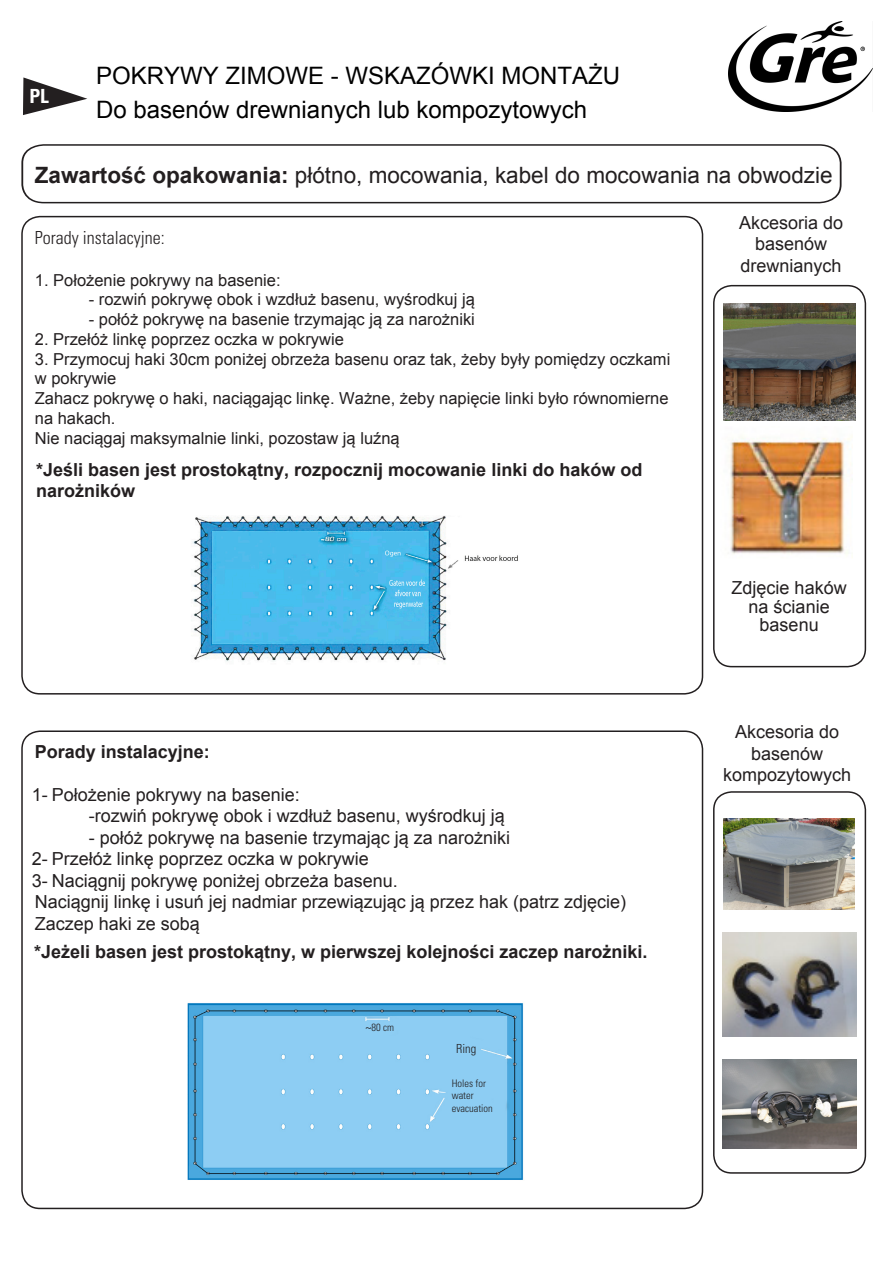
<style>
.page{position:relative;width:893px;height:1263px;background:#fff}
.page>*{position:absolute;margin:0;border:0;box-sizing:border-box;transform-origin:0 0}
.t1{font:24px/34.2px "Arial";color:#000}
.t2{font:22.5px "Arial";color:#231f20}
.t3{font:700 condensed 19.5px "Univers";color:#fff}
.t4{font:18px/21.5px "Arial";color:#231f20;text-align:center}
.t5{font:700 18px/20.2px "Arial";color:#231f20}
.t6{font:300 condensed 18px "Univers";color:#231f20}
.t7{font:16.5px/19.8px "Arial";color:#231f20}
.t8{font:300 condensed 12.45px "Univers";color:#231f20}
.t9{font:300 condensed 10.5px/12.5px "Univers";color:#231f20}
.t10{font:300 condensed 10.5px "Univers LT Std";color:#231f20}
.s1{font-weight:700}
.s2{font-family:"Myriad Pro";font-weight:400;font-stretch:normal}
</style>
<div class="page">
<svg style="left:23px;top:77px;width:64px;height:38px"></svg>
<div style="left:713px;top:285px;width:153px;height:382px;border:2px solid #231f20;border-radius:18px"></div>
<div style="left:713px;top:791px;width:153px;height:383px;border:2px solid #231f20;border-radius:18px"></div>
<svg style="left:21px;top:144px;width:821px;height:60px"></svg>
<div style="left:21px;top:216px;width:682px;height:478px;border:2px solid #231f20;border-radius:18px"></div>
<div style="left:21px;top:730px;width:682px;height:479px;border:2px solid #231f20;border-radius:18px"></div>
<img style="left:729px;top:437px;width:123px;height:117px">
<img style="left:724px;top:819px;width:131px;height:90px">
<img style="left:723px;top:933px;width:133px;height:103px">
<img style="left:723px;top:1059px;width:133px;height:89px">
<img style="left:187px;top:1003px;width:337px;height:177px">
<img style="left:191px;top:516px;width:327px;height:146px">
<img style="left:723px;top:303px;width:132px;height:118px">
<img style="left:728px;top:22px;width:144px;height:90px">
<p class="t3" style="left:29px;top:85px;width:21px">PL</p>
<h1 class="t1" style="left:96px;top:59px;width:526px">POKRYWY ZIMOWE - WSKAZÓWKI MONTAŻU<br>Do basenów drewnianych lub kompozytowych</h1>
<p class="t2" style="left:35px;top:161px;width:799px"><span class="s1">Zawartość opakowania:</span> płótno, mocowania, kabel do mocowania na obwodzie</p>
<p class="t6" style="left:35px;top:227px;width:131px">Porady instalacyjne:</p>
<p class="t7" style="left:35px;top:270px;width:247px">1. Położenie pokrywy na basenie:</p>
<p class="t7" style="left:89px;top:290px;width:388px">- rozwiń pokrywę obok i wzdłuż basenu, wyśrodkuj ją</p>
<p class="t7" style="left:89px;top:310px;width:388px">- połóż pokrywę na basenie trzymając ją za narożniki</p>
<p class="t7" style="left:35px;top:329px;width:311px">2. Przełóż linkę poprzez oczka w pokrywie</p>
<p class="t7" style="left:35px;top:349px;width:637px">3. Przymocuj haki 30cm poniżej obrzeża basenu oraz tak, żeby były pomiędzy oczkami w pokrywie<br>Zahacz pokrywę o haki, naciągając linkę. Ważne, żeby napięcie linki było równomierne na hakach.<br>Nie naciągaj maksymalnie linki, pozostaw ją luźną</p>
<p class="t5" style="left:36px;top:461px;width:608px">*Jeśli basen jest prostokątny, rozpocznij mocowanie linki do haków od narożników</p>
<p class="t5" style="left:35px;top:742px;width:177px">Porady instalacyjne:</p>
<p class="t4" style="left:89px;top:784px;width:418px;text-align:left;text-indent:-57px">1- Położenie pokrywy na basenie:<br>-rozwiń pokrywę obok i wzdłuż basenu, wyśrodkuj ją</p>
<p class="t4" style="left:32px;top:827px;width:596px;text-align:left;text-indent:57px">- połóż pokrywę na basenie trzymając ją za narożniki<br>2- Przełóż linkę poprzez oczka w pokrywie<br>3- Naciągnij pokrywę poniżej obrzeża basenu.<br>Naciągnij linkę i usuń jej nadmiar przewiązując ją przez hak (patrz zdjęcie)<br>Zaczep haki ze sobą</p>
<p class="t5" style="left:34px;top:942px;width:615px">*Jeżeli basen jest prostokątny, w pierwszej kolejności zaczep narożniki.</p>
<p class="t10" style="left:365px;top:1021px;width:30px"><span class="s2">~</span>80 cm</p>
<p class="t8" style="left:456px;top:1041px;width:22px">Ring</p>
<p class="t9" style="left:452px;top:1077px;width:43px">Holes for water evacuation</p>
<p class="t4" style="left:739px;top:212px;width:106px">Akcesoria do basenów drewnianych</p>
<p class="t4" style="left:732px;top:578px;width:117px;line-height:18.9px">Zdjęcie haków na ścianie basenu</p>
<p class="t4" style="left:723px;top:721px;width:130px">Akcesoria do basenów kompozytowych</p>
</div>
